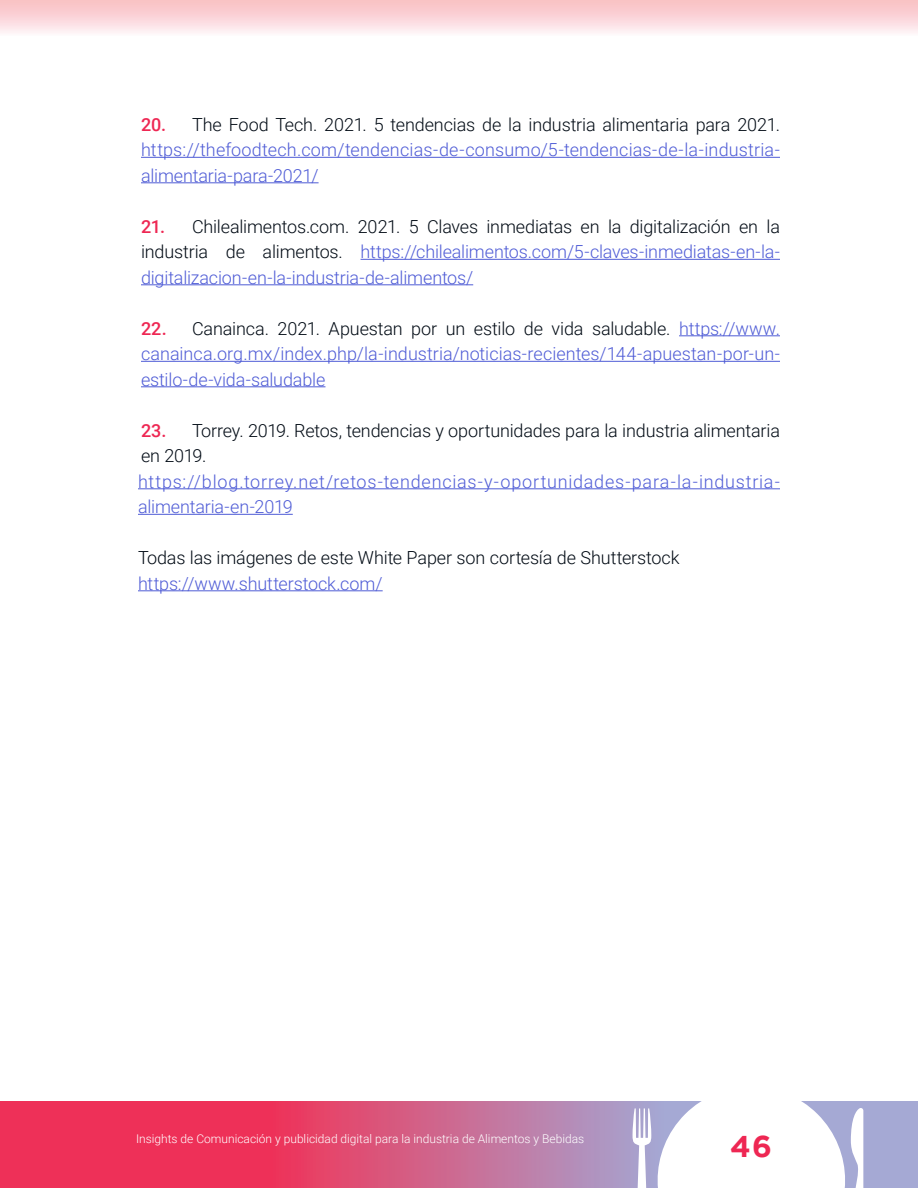
<style>
.page{position:relative;width:918px;height:1188px;background:#fff}
.page>*{position:absolute;margin:0;border:0;box-sizing:border-box;transform-origin:0 0}
.t1{font:700 30px "Gotham";color:#ee2753}
.text{font:300 18px/25.5px "Roboto";color:#4f5cd6;text-align:justify}
.text-2{font:300 18px/25.5px "Roboto";letter-spacing:-.01em;color:#000a14}
.text-3{font:300 18px/25.5px "Roboto";letter-spacing:.04em;color:#4f5cd6}
.t2{font:300 12px "Roboto";color:#fff}
.s1{font-weight:500;color:#ee2753}
.s2{color:#000a14}
</style>
<div class="page">
<svg style="left:0;top:1101px;width:918px;height:87px;background:#d65780"></svg>
<svg style="left:633px;top:1101px;width:230px;height:87px"></svg>
<svg style="left:0;top:0;width:918px;height:33px;background:#fbd6d9"></svg>
<hr style="left:141px;top:157px;width:639px;height:1px;background:#4f5cd6">
<hr style="left:141px;top:182px;width:178px;height:1px;background:#4f5cd6">
<hr style="left:361px;top:259px;width:419px;height:1px;background:#4f5cd6">
<hr style="left:141px;top:284px;width:332px;height:1px;background:#4f5cd6">
<hr style="left:679px;top:335px;width:101px;height:1px;background:#4f5cd6">
<hr style="left:141px;top:361px;width:639px;height:1px;background:#4f5cd6">
<hr style="left:141px;top:386px;width:184px;height:1px;background:#4f5cd6">
<hr style="left:138px;top:488px;width:642px;height:1px;background:#4f5cd6">
<hr style="left:138px;top:514px;width:155px;height:1px;background:#4f5cd6">
<hr style="left:138px;top:590px;width:245px;height:1px;background:#4f5cd6">
<p class="text" style="left:141px;top:111px;width:641px"><span class="s1">20.</span> <span class="s2">The Food Tech. 2021. 5 tendencias de la industria alimentaria para 2021. </span>https://thefoodtech.com/tendencias-de-consumo/5-tendencias-de-la-industria&shy;alimentaria-para-2021/</p>
<p class="text" style="left:141px;top:213px;width:641px"><span class="s1">21.</span> <span class="s2">Chilealimentos.com. 2021. 5 Claves inmediatas en la digitalización en la industria de alimentos.</span> https://chilealimentos.com/5-claves-inmediatas-en-la&shy;digitalizacion-en-la-industria-de-alimentos/</p>
<p class="text" style="left:141px;top:315px;width:641px"><span class="s1">22.</span> <span class="s2">Canainca. 2021. Apuestan por un estilo de vida saludable.</span> https://www. canainca.org.mx/index.php/la-industria/noticias-recientes/144-apuestan-por-un&shy;estilo-de-vida-saludable</p>
<p class="text-2" style="left:141px;top:417px;width:640px"><span class="s1">23.</span> Torrey. 2019. Retos, tendencias y oportunidades para la industria alimentaria en 2019.</p>
<p class="text-3" style="left:138px;top:468px;width:644px">https://blog.torrey.net/retos-tendencias-y-oportunidades-para-la-industria&shy;alimentaria-en-2019</p>
<p class="text-2" style="left:138px;top:544px;width:543px">Todas las imágenes de este White Paper son cortesía de Shutterstock</p>
<p class="text" style="left:138px;top:570px;width:246px">https://www.shutterstock.com/</p>
<p class="t2" style="left:136px;top:1130px;width:450px">Insights de Comunicación y publicidad digital para la industria de Alimentos y Bebidas</p>
<h1 class="t1" style="left:730px;top:1129px;width:43px">46</h1>
</div>
